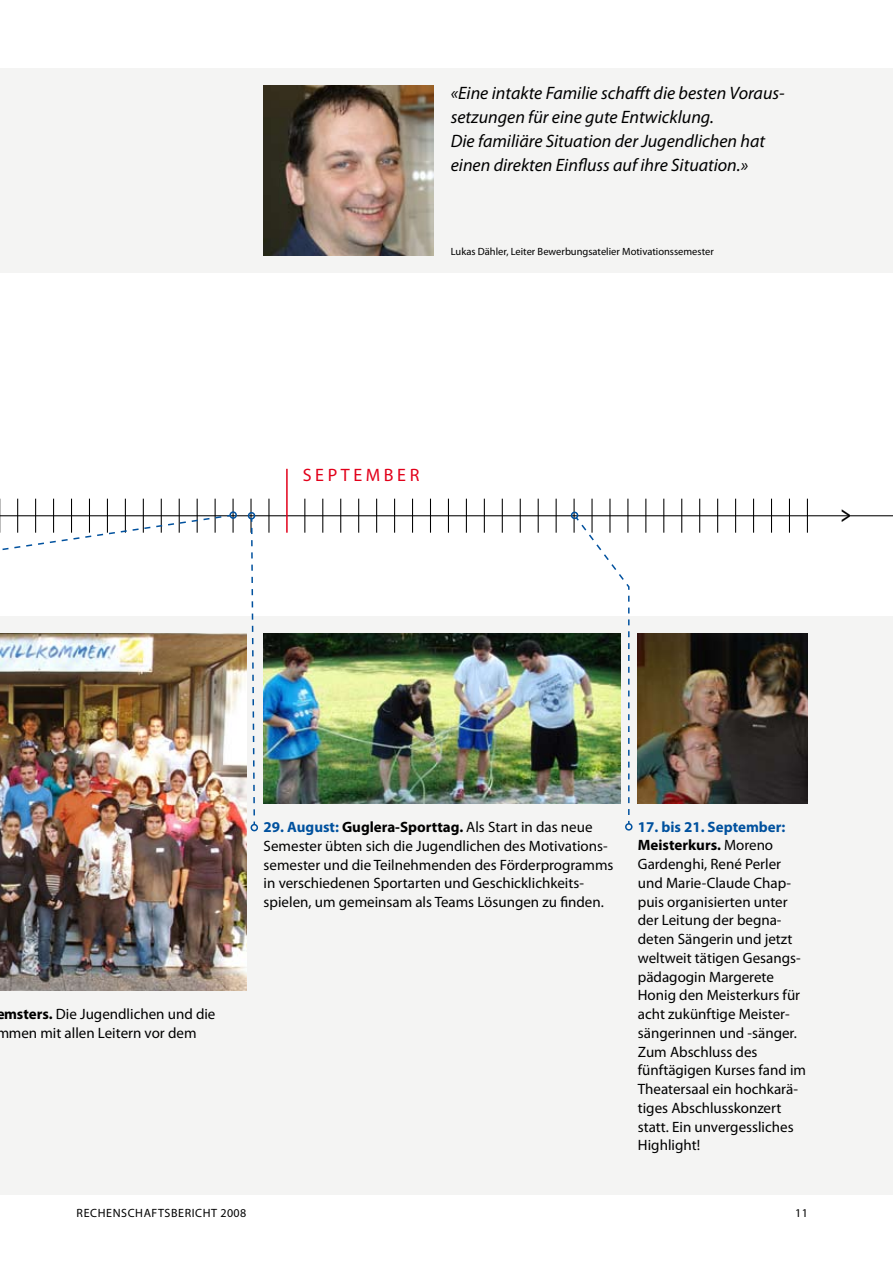
<style>
.page{position:relative;width:893px;height:1263px;background:#fff}
.page>*{position:absolute;margin:0;border:0;box-sizing:border-box;transform-origin:0 0}
.t1{font:600 23.85px "Myriad Pro";color:#000;scale:.72 1}
.t2{font:italic 18px/24px "Myriad Pro";color:#000}
.t3{font:18px "Myriad Pro";letter-spacing:.2em;color:#e2001a}
.t4{font:15px/18.8px "Myriad Pro";color:#000}
.t5{font:12px "Myriad Pro";letter-spacing:.045em;color:#000}
.t6{font:10.5px "Myriad Pro";color:#000}
.s1{font-weight:700}
.s2{font-weight:700;color:#00519e}
</style>
<div class="page">
<div style="left:0;top:68px;width:893px;height:204px;background:#f4f4f3"></div>
<div style="left:0;top:617px;width:893px;height:578px;background:#f4f4f3"></div>
<hr style="left:0;top:515px;width:893px;height:1px;background:#000">
<hr style="left:0;top:499px;width:1px;height:34px;background:#000">
<hr style="left:17px;top:499px;width:1px;height:34px;background:#000">
<hr style="left:35px;top:499px;width:1px;height:34px;background:#000">
<hr style="left:53px;top:499px;width:1px;height:34px;background:#000">
<hr style="left:71px;top:499px;width:1px;height:34px;background:#000">
<hr style="left:89px;top:499px;width:1px;height:34px;background:#000">
<hr style="left:107px;top:499px;width:1px;height:34px;background:#000">
<hr style="left:125px;top:499px;width:1px;height:34px;background:#000">
<hr style="left:143px;top:499px;width:1px;height:34px;background:#000">
<hr style="left:161px;top:499px;width:1px;height:34px;background:#000">
<hr style="left:179px;top:499px;width:1px;height:34px;background:#000">
<hr style="left:197px;top:499px;width:1px;height:34px;background:#000">
<hr style="left:215px;top:499px;width:1px;height:34px;background:#000">
<hr style="left:233px;top:499px;width:1px;height:34px;background:#000">
<hr style="left:250px;top:499px;width:2px;height:34px;background:#000">
<hr style="left:286px;top:469px;width:2px;height:64px;background:#e2001a">
<hr style="left:268px;top:499px;width:1px;height:34px;background:#000">
<hr style="left:304px;top:499px;width:1px;height:34px;background:#000">
<hr style="left:322px;top:499px;width:1px;height:34px;background:#000">
<hr style="left:340px;top:499px;width:1px;height:34px;background:#000">
<hr style="left:358px;top:499px;width:1px;height:34px;background:#000">
<hr style="left:376px;top:499px;width:1px;height:34px;background:#000">
<hr style="left:394px;top:499px;width:1px;height:34px;background:#000">
<hr style="left:412px;top:499px;width:1px;height:34px;background:#000">
<hr style="left:430px;top:499px;width:1px;height:34px;background:#000">
<hr style="left:448px;top:499px;width:1px;height:34px;background:#000">
<hr style="left:466px;top:499px;width:1px;height:34px;background:#000">
<hr style="left:484px;top:499px;width:1px;height:34px;background:#000">
<hr style="left:502px;top:499px;width:1px;height:34px;background:#000">
<hr style="left:520px;top:499px;width:1px;height:34px;background:#000">
<hr style="left:538px;top:499px;width:1px;height:34px;background:#000">
<hr style="left:556px;top:499px;width:1px;height:34px;background:#000">
<hr style="left:574px;top:499px;width:1px;height:34px;background:#000">
<hr style="left:591px;top:499px;width:2px;height:34px;background:#000">
<hr style="left:609px;top:499px;width:1px;height:34px;background:#000">
<hr style="left:627px;top:499px;width:1px;height:34px;background:#000">
<hr style="left:645px;top:499px;width:1px;height:34px;background:#000">
<hr style="left:663px;top:499px;width:1px;height:34px;background:#000">
<hr style="left:681px;top:499px;width:1px;height:34px;background:#000">
<hr style="left:699px;top:499px;width:1px;height:34px;background:#000">
<hr style="left:735px;top:499px;width:1px;height:34px;background:#000">
<hr style="left:771px;top:499px;width:1px;height:34px;background:#000">
<hr style="left:717px;top:499px;width:1px;height:34px;background:#000">
<hr style="left:753px;top:499px;width:1px;height:34px;background:#000">
<hr style="left:789px;top:499px;width:1px;height:34px;background:#000">
<hr style="left:807px;top:499px;width:1px;height:34px;background:#000">
<img style="left:232px;top:634px;width:15px;height:357px">
<img style="left:0;top:514px;width:232px;height:477px">
<div style="left:229px;top:511px;width:8px;height:8px;border:2px solid #00519e;border-radius:50%"></div>
<svg style="left:574px;top:516px;width:56px;height:309px"></svg>
<div style="left:625px;top:823px;width:8px;height:8px;border:2px solid #00519e;border-radius:50%"></div>
<div style="left:571px;top:512px;width:7px;height:7px;border:2px solid #00519e;border-radius:50%"></div>
<svg style="left:250px;top:519px;width:6px;height:306px"></svg>
<div style="left:251px;top:824px;width:7px;height:7px;border:2px solid #00519e;border-radius:50%"></div>
<div style="left:248px;top:512px;width:7px;height:7px;border:2px solid #00519e;border-radius:50%"></div>
<img style="left:638px;top:634px;width:170px;height:170px">
<img style="left:264px;top:634px;width:357px;height:170px">
<img style="left:264px;top:85px;width:170px;height:170px">
<p class="t2" style="left:451px;top:80px;width:334px">«Eine intakte Familie schafft die besten Voraus&shy;setzungen für eine gute Entwicklung.<br>Die familiäre Situation der Jugendlichen hat einen direkten Einfluss auf ihre Situation.»</p>
<p class="t6" style="left:451px;top:246px;width:265px">Lukas Dähler, Leiter Bewerbungsatelier Motivationssemester</p>
<p class="t3" style="left:303px;top:465px;width:106px">SE PTE MBER</p>
<h1 class="t1" style="left:841px;top:501px;width:16px">&gt;</h1>
<p class="t4" style="left:-4px;top:1005px;width:221px"><span class="s1">emsters.</span> Die Jugendlichen und die mmen mit allen Leitern vor dem</p>
<p class="t4" style="left:264px;top:818px;width:351px"><span class="s2">29. August:</span> <span class="s1">Guglera-Sporttag.</span> Als Start in das neue Semester übten sich die Jugendlichen des Motivations&shy;semester und die Teilnehmenden des Förderprogramms in verschiedenen Sportarten und Geschicklichkeits&shy;spielen, um gemeinsam als Teams Lösungen zu finden.</p>
<p class="t4" style="left:638px;top:817px;width:170px"><span class="s2">17. bis 21. September:<br></span><span class="s1">Meisterkurs.</span> Moreno<br>Gardenghi, René Perler und Marie-Claude Chap&shy;puis organisierten unter der Leitung der begna&shy;deten Sängerin und jetzt weltweit tätigen Gesangs&shy;pädagogin Margerete<br>Honig den Meisterkurs für acht zukünftige Meister&shy;sängerinnen und -sänger.<br>Zum Abschluss des fünftägigen Kurses fand im<br>Theatersaal ein hochkarä&shy;tiges Abschlusskonzert statt. Ein unvergessliches<br>Highlight!</p>
<p class="t5" style="left:77px;top:1206px;width:53px">Rech enschaf</p>
<p class="t5" style="left:158px;top:1206px;width:90px">tsb ericht 2008</p>
<p class="t5" style="left:795px;top:1206px;width:14px">11</p>
</div>
